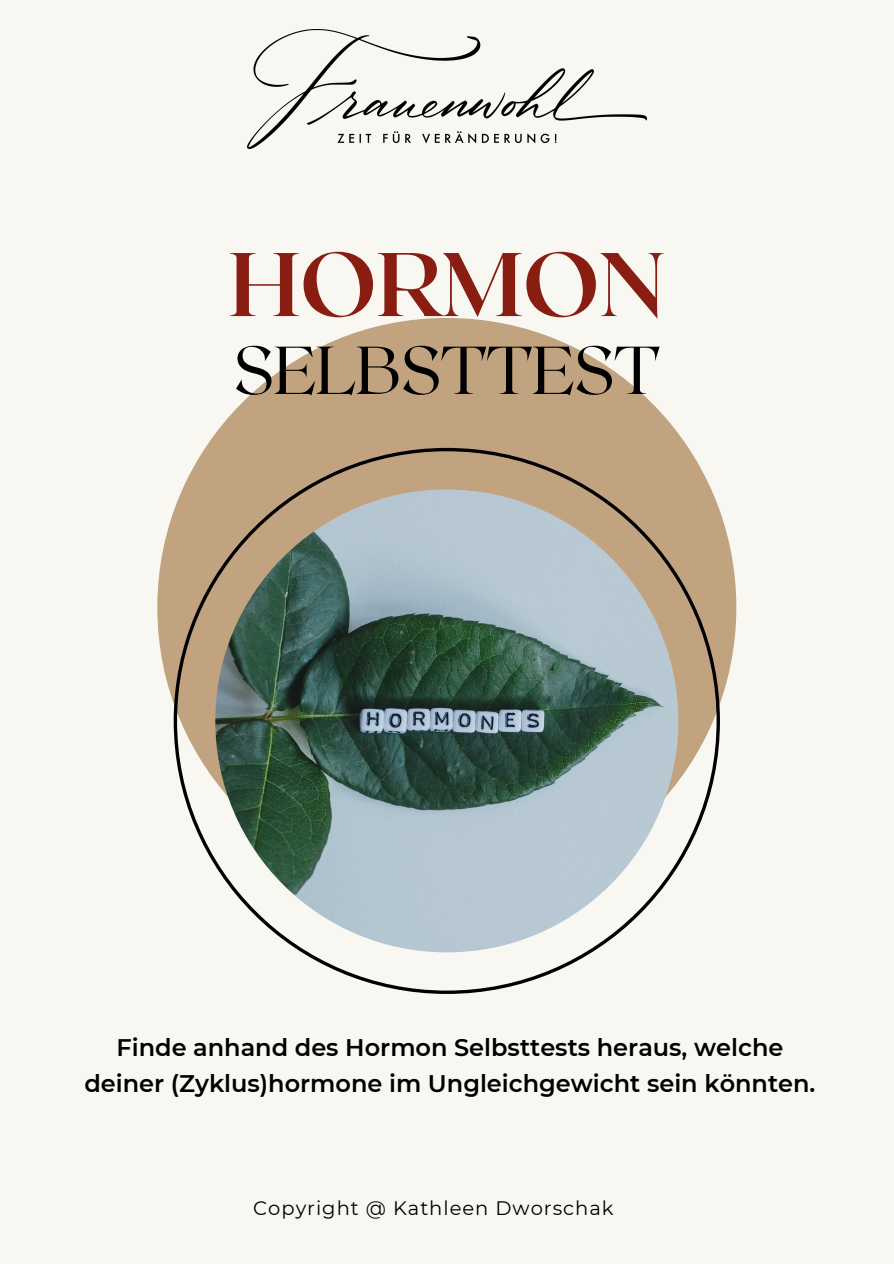
<style>
.page{position:relative;width:894px;height:1264px;background:#fff}
.page>*{position:absolute;margin:0;border:0;box-sizing:border-box;transform-origin:0 0}
.t1{font:700 90px "Roxborough CF";letter-spacing:-.01em;color:#891d12}
.t2{font:300 67.5px "Roxborough CF";letter-spacing:-.01em;color:#000}
.t3{font:600 24px/36px "Montserrat";color:#000;text-align:center}
.t4{font:19.5px "Montserrat";letter-spacing:.05em;color:#000}
</style>
<div class="page">
<div style="left:0;top:0;width:893px;height:1263px;background:#f8f7f2"></div>
<div style="left:157px;top:318px;width:579px;height:578px;background:#c1a37f;border-radius:50%"></div>
<svg style="left:174px;top:448px;width:545px;height:545px"></svg>
<img style="left:215px;top:489px;width:463px;height:463px;border-radius:50%">
<img style="left:247px;top:29px;width:399px;height:120px">
<h2 class="t1" style="left:228px;top:226px;width:438px">HORMON</h2>
<p class="t2" style="left:233px;top:326px;width:428px">SELBSTTEST</p>
<p class="t3" style="left:84px;top:1029px;width:732px">Finde anhand des Hormon Selbsttests heraus, welche deiner (Zyklus)hormone im Ungleichgewicht sein könnten.</p>
<h3 class="t4" style="left:253px;top:1196px;width:361px">Copyright @ Kathleen Dworschak</h3>
</div>
